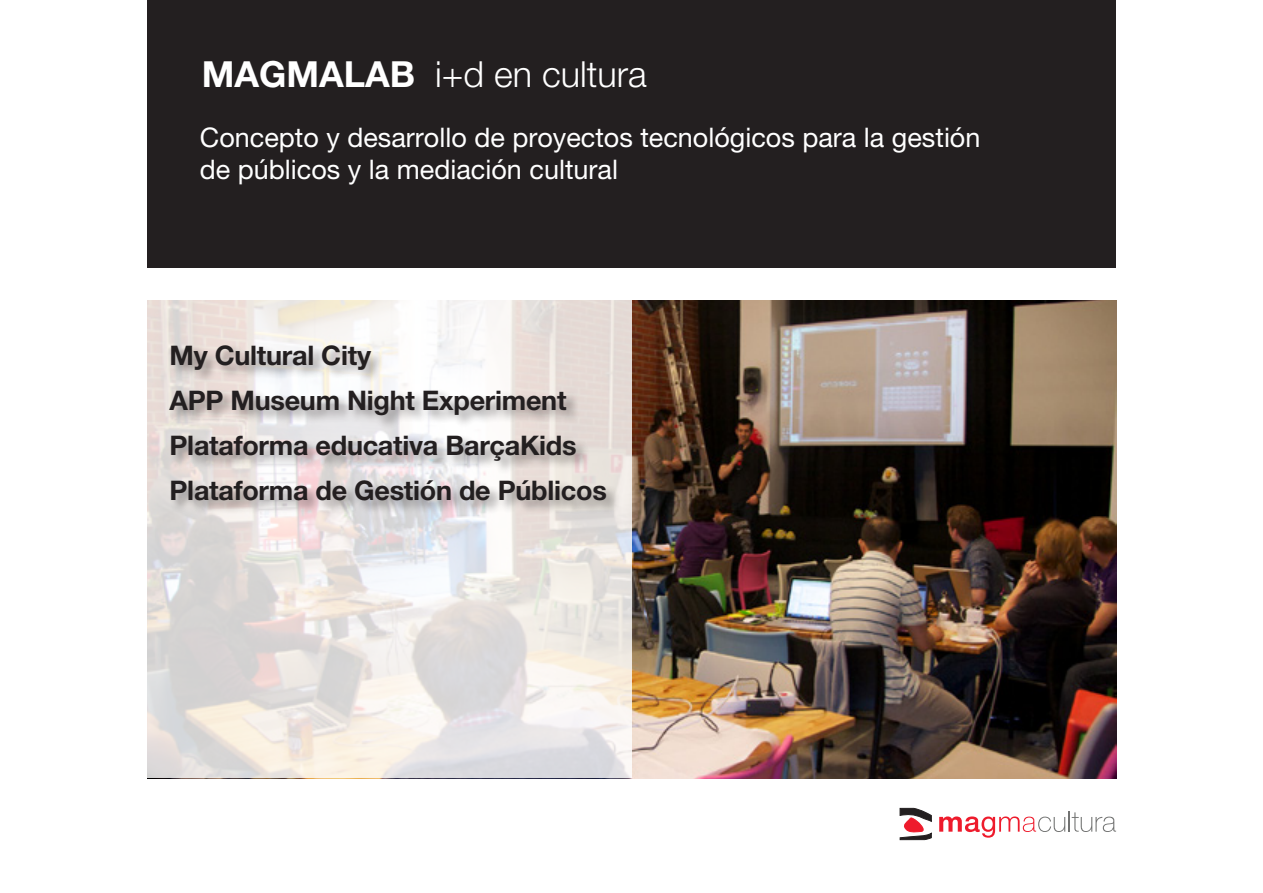
<style>
.page{position:relative;width:1263px;height:893px;background:#fff}
.page>*{position:absolute;margin:0;border:0;box-sizing:border-box;transform-origin:0 0}
.t1{font:300 36px "Helvetica Neue LT Pro";color:#fff}
.t2{font:700 27px "Helvetica Neue LT Pro";letter-spacing:-.01em;color:#231f20}
.t3{font:27px "Helvetica Neue LT Pro";color:#fff}
.s1{font-weight:700}
</style>
<div class="page">
<svg style="left:939px;top:811px;width:177px;height:27px"></svg>
<svg style="left:899px;top:808px;width:33px;height:32px"></svg>
<div style="left:148px;top:0;width:968px;height:268px;background:#231f20"></div>
<img style="left:632px;top:301px;width:484px;height:477px">
<svg style="left:148px;top:300px;width:484px;height:478px"></svg>
<div style="left:169px;top:344px;width:450px;height:171px;background:#231f20;opacity:.45"></div>
<p class="t1" style="left:202px;top:52px;width:446px"><span class="s1">MAGMALAB</span> i+d en cultura</p>
<p class="t3" style="left:200px;top:121px;width:782px">Concepto y desarrollo de proyectos tecnológicos para la gestión</p>
<p class="t3" style="left:200px;top:154px;width:420px">de públicos y la mediación cultural</p>
<p class="t2" style="left:170px;top:338px;width:203px">My Cultural City</p>
<p class="t2" style="left:170px;top:383px;width:398px">APP Museum Night Experiment</p>
<p class="t2" style="left:170px;top:428px;width:409px">Plataforma educativa BarçaKids</p>
<p class="t2" style="left:170px;top:473px;width:439px">Plataforma de Gestión de Públicos</p>
</div>
